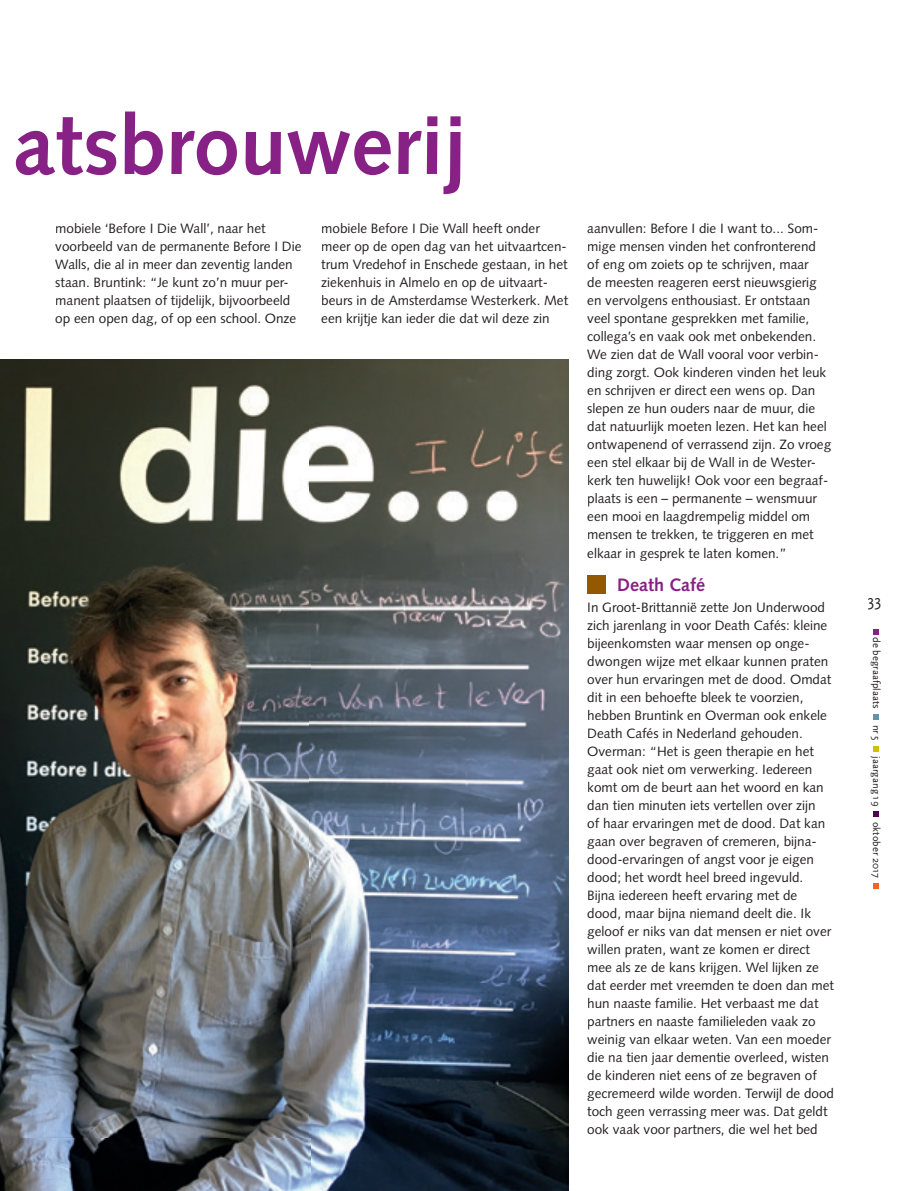
<style>
.page{position:relative;width:915px;height:1191px;background:#fff}
.page>*{position:absolute;margin:0;border:0;box-sizing:border-box;transform-origin:0 0}
.t1{font:700 83.25px "Syntax LT Std";color:#872185}
.t2{font:700 18px "Syntax LT Std";color:#872185}
.t3{font:16.5px "Scala Sans Caps";color:#231f20}
.t4{font:13.5px/18px "Syntax LT Std";color:#231f20}
.t5{font:10.5px "Scala Sans";color:#231f20}
</style>
<div class="page">
<svg style="left:873px;top:629px;width:4px;height:5px"></svg>
<svg style="left:873px;top:714px;width:4px;height:5px"></svg>
<svg style="left:873px;top:746px;width:4px;height:5px"></svg>
<svg style="left:873px;top:811px;width:4px;height:5px"></svg>
<svg style="left:873px;top:883px;width:4px;height:5px"></svg>
<img style="left:0;top:359px;width:568px;height:832px">
<div style="left:587px;top:575px;width:18px;height:18px;background:#945702"></div>
<h1 class="t1" style="left:13px;top:97px;width:455px">atsbrouwerij</h1>
<p class="t4" style="left:55px;top:220px;width:247px">mobiele ‘Before I Die Wall’, naar het voorbeeld van de permanente Before I Die Walls, die al in meer dan zeventig landen staan. Bruntink: “Je kunt zo’n muur per&shy;manent plaatsen of tijdelijk, bijvoorbeeld op een open dag, of op een school. Onze</p>
<p class="t4" style="left:321px;top:220px;width:248px">mobiele Before I Die Wall heeft onder meer op de open dag van het uitvaartcen&shy;trum Vredehof in Enschede gestaan, in het ziekenhuis in Almelo en op de uitvaart&shy;beurs in de Amsterdamse Westerkerk. Met een krijtje kan ieder die dat wil deze zin</p>
<p class="t4" style="left:587px;top:220px;width:245px">aanvullen: Before I die I want to... Som&shy;mige mensen vinden het confronterend of eng om zoiets op te schrijven, maar<br>de meesten reageren eerst nieuwsgierig en vervolgens enthousiast. Er ontstaan veel spontane gesprekken met familie, collega’s en vaak ook met onbekenden.<br>We zien dat de Wall vooral voor verbin&shy;ding zorgt. Ook kinderen vinden het leuk en schrijven er direct een wens op. Dan slepen ze hun ouders naar de muur, die dat natuurlijk moeten lezen. Het kan heel ontwapenend of verrassend zijn. Zo vroeg een stel elkaar bij de Wall in de Wester&shy;kerk ten huwelijk! Ook voor een begraaf&shy;plaats is een – permanente – wensmuur een mooi en laagdrempelig middel om mensen te trekken, te triggeren en met elkaar in gesprek te laten komen.”</p>
<h2 class="t2" style="left:617px;top:575px;width:90px">Death Café</h2>
<p class="t4" style="left:587px;top:598px;width:248px">In Groot-Brittannië zette Jon Underwood zich jarenlang in voor Death Cafés: kleine bijeenkomsten waar mensen op onge&shy;dwongen wijze met elkaar kunnen praten over hun ervaringen met de dood. Omdat dit in een behoefte bleek te voorzien, hebben Bruntink en Overman ook enkele Death Cafés in Nederland gehouden.<br>Overman: “Het is geen therapie en het gaat ook niet om verwerking. Iedereen komt om de beurt aan het woord en kan dan tien minuten iets vertellen over zijn<br>of haar ervaringen met de dood. Dat kan gaan over begraven of cremeren, bijna&shy;dood-ervaringen of angst voor je eigen dood; het wordt heel breed ingevuld.<br>Bijna iedereen heeft ervaring met de dood, maar bijna niemand deelt die. Ik geloof er niks van dat mensen er niet over willen praten, want ze komen er direct mee als ze de kans krijgen. Wel lijken ze dat eerder met vreemden te doen dan met hun naaste familie. Het verbaast me dat partners en naaste familieleden vaak zo weinig van elkaar weten. Van een moeder die na tien jaar dementie overleed, wisten de kinderen niet eens of ze begraven of gecremeerd wilde worden. Terwijl de dood toch geen verrassing meer was. Dat geldt ook vaak voor partners, die wel het bed</p>
<p class="t3" style="left:867px;top:592px;width:16px">33</p>
<p class="t5" style="left:881px;top:637px;width:73px;rotate:90deg">de begraafplaats</p>
<p class="t5" style="left:881px;top:724px;width:18px;rotate:90deg">nr 5</p>
<p class="t5" style="left:881px;top:756px;width:51px;rotate:90deg">jaargang 19</p>
<p class="t5" style="left:881px;top:822px;width:57px;rotate:90deg">oktober 2017</p>
</div>
